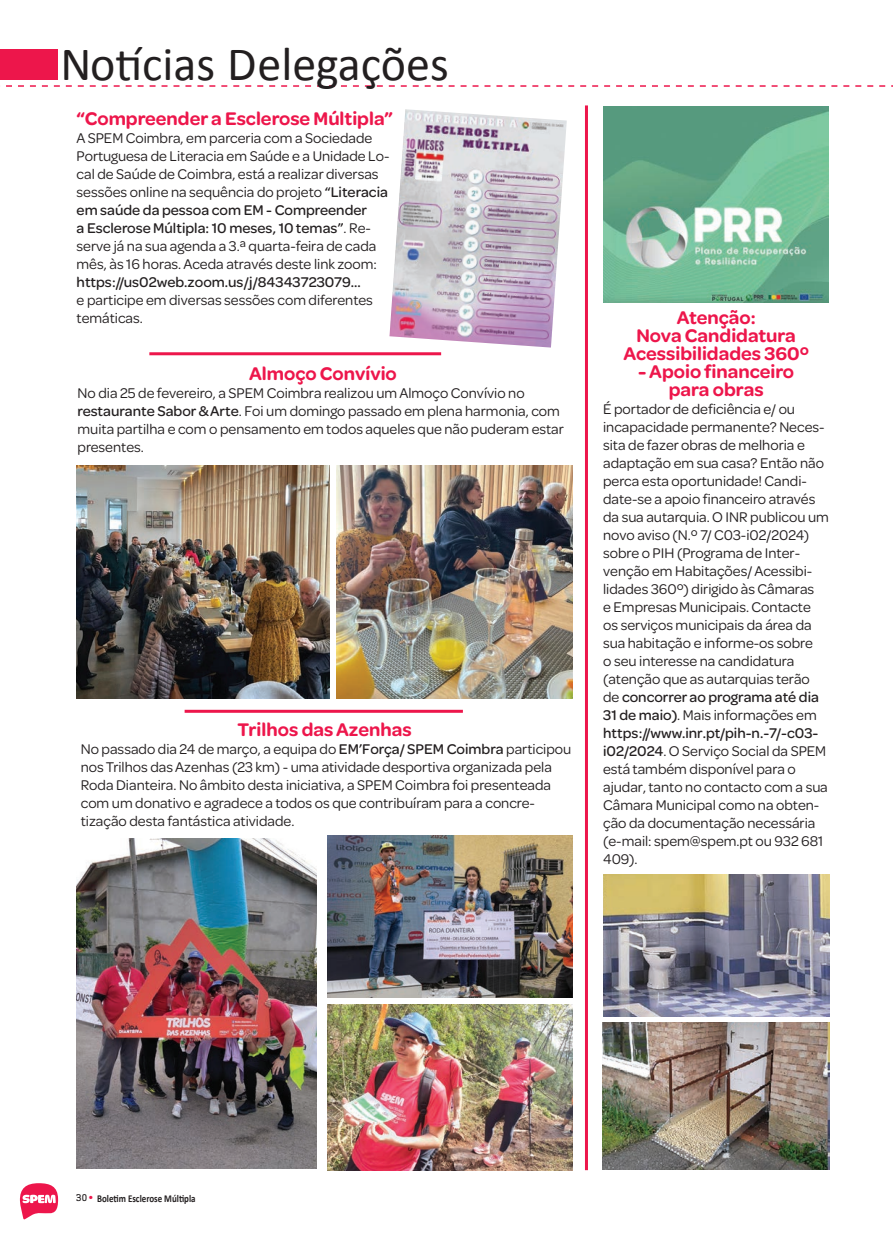
<style>
.page{position:relative;width:893px;height:1234px;background:#fff}
.page>*{position:absolute;margin:0;border:0;box-sizing:border-box;transform-origin:0 0}
.t1{font:48px "Calibri";color:#231f20}
.t2{font:600 19.5px "Omnes";color:#ed164b}
.t3{font:15px/18px "Omnes";color:#231f20}
.t4{font:700 10.5px "Calibri";color:#231f20;scale:.85 1}
.t5{font:500 9px "Apex Serif";color:#231f20}
.t6{font:4.5px "Zapf Dingbats ITC";color:#ed164b}
.s1{font-weight:500}
</style>
<div class="page">
<div style="left:0;top:50px;width:58px;height:30px;background:#ed164b"></div>
<svg style="left:6px;top:85px;width:887px;height:2px"></svg>
<svg style="left:20px;top:1183px;width:39px;height:37px"></svg>
<img style="left:77px;top:466px;width:252px;height:232px">
<img style="left:337px;top:466px;width:236px;height:232px">
<img style="left:77px;top:838px;width:239px;height:329px">
<img style="left:327px;top:835px;width:245px;height:162px">
<img style="left:327px;top:1004px;width:245px;height:165px">
<hr style="left:185px;top:709px;width:278px;height:3px;background:#ed164b">
<hr style="left:149px;top:352px;width:292px;height:3px;background:#ed164b">
<hr style="left:585px;top:105px;width:3px;height:1064px;background:#ed164b">
<img style="left:603px;top:106px;width:225px;height:197px">
<img style="left:603px;top:1022px;width:226px;height:147px">
<img style="left:603px;top:874px;width:226px;height:142px">
<img style="left:389px;top:109px;width:178px;height:238px">
<p class="t1" style="left:61px;top:31px;width:390px">Notícias Delegações</p>
<p class="t2" style="left:77px;top:105px;width:318px">“Compreender a Esclerose Múltipla”</p>
<p class="t3" style="left:77px;top:128px;width:314px">A SPEM Coimbra, em parceria com a Sociedade Portuguesa de Literacia em Saúde e a Unidade Lo&shy;cal de Saúde de Coimbra, está a realizar diversas sessões online na sequência do projeto <span class="s1">“Literacia em saúde da pessoa com EM - Compreender<br>a Esclerose Múltipla: 10 meses, 10 temas”</span>. Re&shy;serve já na sua agenda a 3.ª quarta-feira de cada mês, às 16 horas. Aceda através deste link zoom: <span class="s1">https://us02web.zoom.us/j/84343723079...</span></p>
<p class="t3" style="left:77px;top:290px;width:298px">e participe em diversas sessões com diferentes temáticas.</p>
<p class="t2" style="left:249px;top:360px;width:149px">Almoço Convívio</p>
<p class="t3" style="left:78px;top:383px;width:488px">No dia 25 de fevereiro, a SPEM Coimbra realizou um Almoço Convívio no <span class="s1">restaurante Sabor &amp; Arte</span>. Foi um domingo passado em plena harmonia, com muita partilha e com o pensamento em todos aqueles que não puderam estar presentes.</p>
<p class="t2" style="left:237px;top:715px;width:176px">Trilhos das Azenhas</p>
<p class="t3" style="left:81px;top:738px;width:492px">No passado dia 24 de março, a equipa do <span class="s1">EM’Força/ SPEM Coimbra</span> participou nos Trilhos das Azenhas (23 km) - uma atividade desportiva organizada pela Roda Dianteira. No âmbito desta iniciativa, a SPEM Coimbra foi presenteada com um donativo e agradece a todos os que contribuíram para a concre&shy;tização desta fantástica atividade.</p>
<p class="t2" style="left:677px;top:303px;width:80px">Atenção:</p>
<p class="t2" style="left:636px;top:321px;width:161px">Nova Candidatura</p>
<p class="t2" style="left:623px;top:339px;width:187px">Acessibilidades 360º</p>
<p class="t2" style="left:638px;top:357px;width:157px">- Apoio financeiro</p>
<p class="t2" style="left:669px;top:375px;width:96px">para obras</p>
<p class="t3" style="left:603px;top:399px;width:227px">É portador de deficiência e/ ou incapacidade permanente? Neces&shy;sita de fazer obras de melhoria e adaptação em sua casa? Então não perca esta oportunidade! Candi&shy;date-se a apoio financeiro através da sua autarquia. O INR publicou um novo aviso (N.º 7/ C03-i02/2024) sobre o PIH (Programa de Inter&shy;venção em Habitações/ Acessibi&shy;lidades 360º) dirigido às Câmaras<br>e Empresas Municipais. Contacte os serviços municipais da área da sua habitação e informe-os sobre<br>o seu interesse na candidatura (atenção que as autarquias terão de <span class="s1">concorrer ao programa até dia<br>31 de maio)</span>. Mais informações em <span class="s1">https://www.inr.pt/pih-n.-7/-c03- i02/2024</span>. O Serviço Social da SPEM está também disponível para o ajudar, tanto no contacto com a sua<br>Câmara Municipal como na obten&shy;ção da documentação necessária (e-mail: spem@spem.pt ou 932 681<br>409).</p>
<p class="t5" style="left:76px;top:1191px;width:12px">30</p>
<p class="t6" style="left:89px;top:1195px;width:5px">●</p>
<p class="t4" style="left:97px;top:1190px;width:117px">Boletim Esclerose Múltipla</p>
</div>
